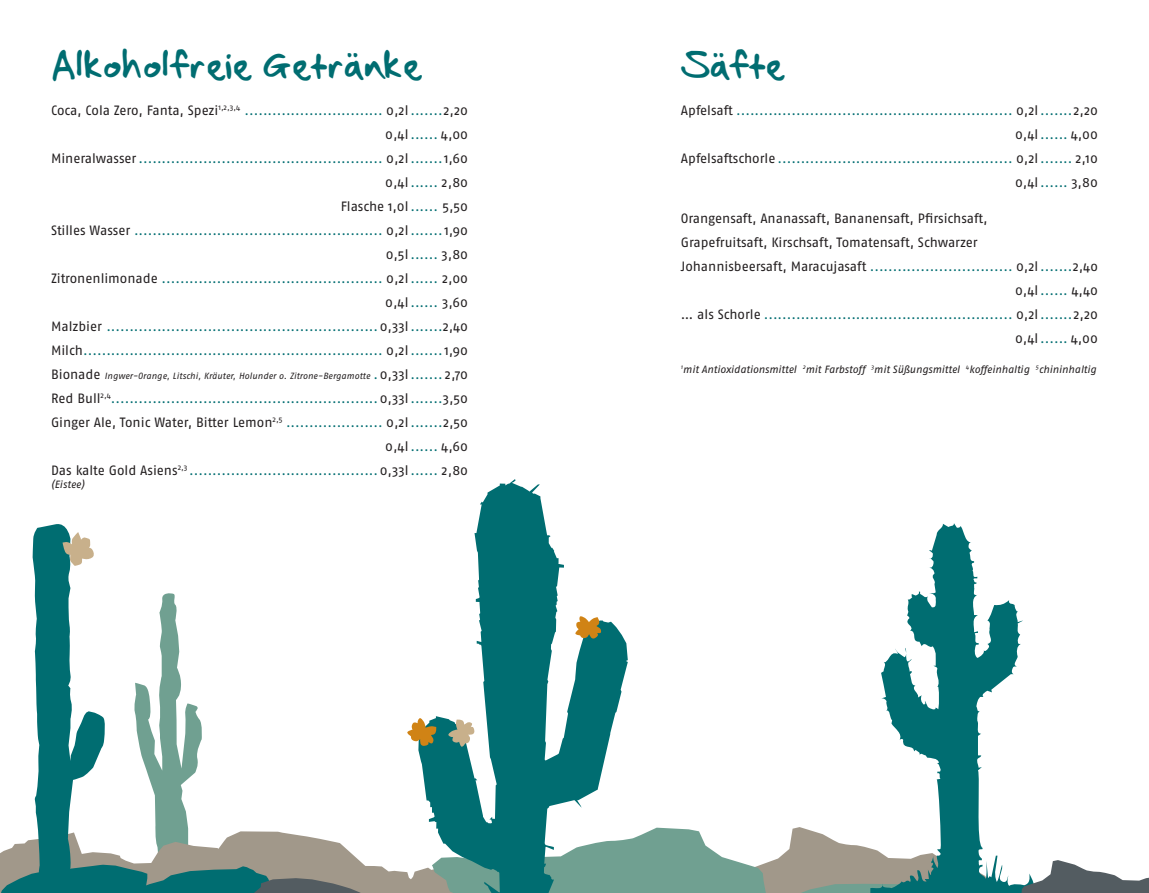
<style>
.page{position:relative;width:1149px;height:893px;background:#fff}
.page>*{position:absolute;margin:0;border:0;box-sizing:border-box;transform-origin:0 0}
.t1{font:36px "Seans Other Hand";color:#006d71}
.t2{font:13.5px/24px "Fago No";color:#006d71;text-align:right}
.t3{font:13.5px "Fago No";color:#231f20}
.t4{font:italic 10.5px "Fago No";letter-spacing:-.005em;color:#231f20}
.t5{font:italic 9px "Fago No";letter-spacing:.005em;color:#231f20}
.s1{color:#231f20}
.s2{font-style:normal;font-size:13.5px}
.s3{font-style:normal;font-size:13.5px;color:#006d71}
.s4{color:#006d71}
</style>
<div class="page">
<svg style="left:478px;top:479px;width:67px;height:43px;fill:#006d71"></svg>
<svg style="left:0;top:522px;width:1148px;height:371px"></svg>
<h1 class="t1" style="left:51px;top:39px;width:372px">Alkoholfreie Getränke</h1>
<p class="t2" style="left:51px;top:98px;width:418px"><span class="s1">Coca, Cola Zero, Fanta, Spezi</span><sup>1,2,3,4</sup> .............................. <span class="s1">0,2l</span>.......<span class="s1">2,20<br>0,4l</span>...... <span class="s1">4,00<br>Mineralwasser</span> ..................................................... <span class="s1">0,2l</span>.......<span class="s1">1,60<br>0,4l</span>...... <span class="s1">2,80<br>Flasche 1,0l</span>...... <span class="s1">5,50<br>Stilles Wasser</span> ...................................................... <span class="s1">0,2l</span>.......<span class="s1">1,90<br>0,5l</span>...... <span class="s1">3,80<br>Zitronenlimonade</span> ................................................ <span class="s1">0,2l</span>...... <span class="s1">2,00<br>0,4l</span>...... <span class="s1">3,60<br>Malzbier</span> ...........................................................<span class="s1">0,33l</span>.......<span class="s1">2,40<br>Milch</span>................................................................. <span class="s1">0,2l</span>.......<span class="s1">1,90</span></p>
<p class="t5" style="left:51px;top:371px;width:418px"><span class="s2">Bionade</span> Ingwer-Orange, Litschi, Kräuter, Holunder o. Zitrone-Bergamotte <span class="s3">.</span><span class="s2">0,33l</span><span class="s3">.......</span> <span class="s2">2,70</span></p>
<p class="t2" style="left:51px;top:386px;width:418px"><span class="s1">Red Bull</span><sup>2,4</sup>..........................................................<span class="s1">0,33l</span>.......<span class="s1">3,50<br>Ginger Ale, Tonic Water, Bitter Lemon</span><sup>2,5</sup> ..................... <span class="s1">0,2l</span>.......<span class="s1">2,50<br>0,4l</span>...... <span class="s1">4,60<br>Das kalte Gold Asiens</span><sup>2,3</sup> .........................................<span class="s1">0,33l</span>...... <span class="s1">2,80</span></p>
<p class="t4" style="left:51px;top:479px;width:35px">(Eistee)</p>
<h1 class="t1" style="left:680px;top:39px;width:105px">Säfte</h1>
<p class="t2" style="left:680px;top:98px;width:418px"><span class="s1">Apfelsaft</span> ............................................................ <span class="s1">0,2l</span>.......<span class="s1">2,20<br>0,4l</span>...... <span class="s1">4,00<br>Apfelsaftschorle</span> ................................................... <span class="s1">0,2l</span>....... <span class="s1">2,10<br>0,4l</span>...... <span class="s1">3,80</span></p>
<p class="t3" style="left:680px;top:210px;width:308px">Orangensaft, Ananassaft, Bananensaft, Pfirsichsaft,</p>
<p class="t3" style="left:680px;top:234px;width:298px">Grapefruitsaft, Kirschsaft, Tomatensaft, Schwarzer</p>
<p class="t2" style="left:680px;top:254px;width:418px"><span class="s1">Johannisbeersaft, Maracujasaft</span> ............................... <span class="s1">0,2l</span>.......<span class="s1">2,4o</span></p>
<p class="t3" style="left:1014px;top:282px;width:84px">0,4l<span class="s4">......</span> 4,40</p>
<p class="t2" style="left:680px;top:302px;width:418px"><span class="s1">… als Schorle</span> ...................................................... <span class="s1">0,2l</span>.......<span class="s1">2,20</span></p>
<p class="t3" style="left:1014px;top:330px;width:84px">0,4l<span class="s4">......</span> 4,00</p>
<p class="t4" style="left:680px;top:363px;width:417px"><sup>1</sup>mit Antioxidationsmittel <sup>2</sup>mit Farbstoff <sup>3</sup>mit Süßungsmittel <sup>4</sup>koffeinhaltig <sup>5</sup>chininhaltig</p>
</div>
